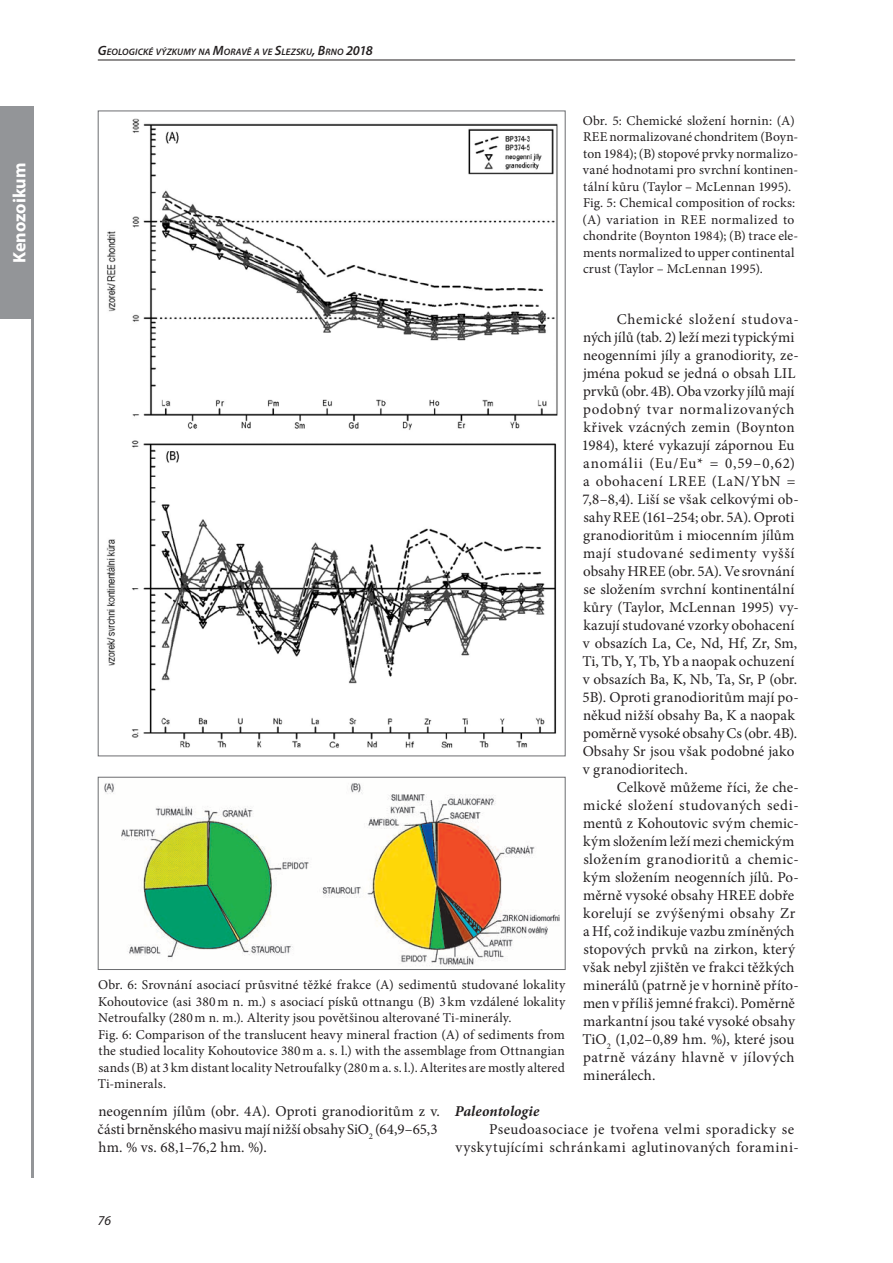
<style>
.page{position:relative;width:893px;height:1263px;background:#fff}
.page>*{position:absolute;margin:0;border:0;box-sizing:border-box;transform-origin:0 0}
.t1{font:700 18px "Myriad Pro";color:#fff}
.t2{font:15px/18px "Minion Pro";letter-spacing:.01em;color:#231f20}
.t3{font:15px/18px "Minion Pro";letter-spacing:.035em;color:#231f20;text-align:right}
.t4{font:italic 700 15px "Minion Pro";letter-spacing:.005em;color:#231f20}
.t5{font:13.5px/16.5px "Minion Pro";letter-spacing:.01em;color:#231f20}
.t6{font:italic 13.5px "Myriad Pro";color:#231f20}
.t7{font:italic 600 9.45px "Myriad Pro";letter-spacing:.01em;color:#231f20}
.s1{font-size:13.5px}
</style>
<div class="page">
<hr style="left:31px;top:106px;width:3px;height:1072px;background:#939598">
<hr style="left:98px;top:60px;width:697px;height:1px;background:#231f20">
<img style="left:106px;top:118px;width:452px;height:630px">
<img style="left:104px;top:783px;width:456px;height:184px">
<div style="left:98px;top:777px;width:468px;height:193px;border:1px solid #6c6d70"></div>
<div style="left:0;top:106px;width:34px;height:213px;background:#939598"></div>
<p class="t1" style="left:8px;top:263px;width:102px;rotate:-90deg">Kenozoikum</p>
<p class="t7" style="left:98px;top:46px;width:277px"><span class="s1">G</span>EOLOGICKÉ VÝZKUMY NA <span class="s1">M</span>ORAVĚ A VE <span class="s1">S</span>LEZSKU<span class="s1">, B</span>RNO <span class="s1">2018</span></p>
<p class="t5" style="left:98px;top:977px;width:469px">Obr. 6: Srovnání asociací průsvitné těžké frakce (A) sedimentů studované lokality Kohoutovice (asi 380m n. m.) s asociací písků ottnangu (B) 3 km vzdálené lokality Netroufalky (280m n. m.). Alterity jsou povětšinou alterované Ti-minerály.<br>Fig. 6: Comparison of the translucent heavy mineral fraction (A) of sediments from the studied locality Kohoutovice 380m a. s. l.) with the assemblage from Ottnangian sands (B) at 3km distant locality Netroufalky (280m a. s. l.). Alterites are mostly altered Ti-minerals.</p>
<p class="t5" style="left:583px;top:112px;width:217px">Obr. 5: Chemické složení hornin: (A)<br>REE normalizované chondritem (Boyn&shy;ton 1984); (B) stopové prvky normalizo&shy;vané hodnotami pro svrchní kontinen&shy;tální kůru (Taylor – McLennan 1995).<br>Fig. 5: Chemical composition of rocks: (A) variation in REE normalized to chondrite (Boynton 1984); (B) trace ele&shy;ments normalized to upper continental crust (Taylor – McLennan 1995).</p>
<p class="t2" style="left:582px;top:310px;width:219px;text-indent:35px">Chemické složení studova&shy;ných jílů (tab. 2) leží mezi typickými neogenními jíly a granodiority, ze&shy;jména pokud se jedná o obsah LIL prvků (obr. 4B). Oba vzorky jílů mají podobný tvar normalizovaných křivek vzácných zemin (Boynton<br>1984), které vykazují zápornou Eu anomálii (Eu/Eu* = 0,59–0,62) a obohacení LREE (LaN/YbN =<br>7,8–8,4). Liší se však celkovými ob&shy;sahy REE (161–254; obr. 5A). Oproti granodioritům i miocenním jílům mají studované sedimenty vyšší obsahy HREE (obr. 5A). Ve srovnání se složením svrchní kontinentální kůry (Taylor, McLennan 1995) vy&shy;kazují studované vzorky obohacení v obsazích La, Ce, Nd, Hf, Zr, Sm,<br>Ti, Tb, Y, Tb, Yb a naopak ochuzení v obsazích Ba, K, Nb, Ta, Sr, P (obr.<br>5B). Oproti granodioritům mají po&shy;někud nižší obsahy Ba, K a naopak poměrně vysoké obsahy Cs (obr. 4B).<br>Obsahy Sr jsou však podobné jako v granodioritech.</p>
<p class="t2" style="left:582px;top:778px;width:218px;text-indent:34px">Celkově můžeme říci, že che&shy;mické složení studovaných sedi&shy;mentů z Kohoutovic svým chemic&shy;kým složením leží mezi chemickým složením granodioritů a chemic&shy;kým složením neogenních jílů. Po&shy;měrně vysoké obsahy HREE dobře korelují se zvýšenými obsahy Zr a Hf, což indikuje vazbu zmíněných stopových prvků na zirkon, který však nebyl zjištěn ve frakci těžkých minerálů (patrně je v hornině příto&shy;men v příliš jemné frakci). Poměrně markantní jsou také vysoké obsahy<br>TiO<sub>2</sub> (1,02–0,89 hm. %), které jsou patrně vázány hlavně v jílových minerálech.</p>
<p class="t2" style="left:98px;top:1102px;width:344px">neogenním jílům (obr. 4A). Oproti granodioritům z v. části brněnského masivu mají nižší obsahy SiO<sub>2</sub> (64,9–65,3 hm. % vs. 68,1–76,2 hm. %).</p>
<p class="t4" style="left:455px;top:1101px;width:86px">Paleontologie</p>
<p class="t3" style="left:455px;top:1120px;width:345px">Pseudoasociace je tvořena velmi sporadicky se vyskytujícími schránkami aglutinovaných foramini-</p>
<p class="t6" style="left:98px;top:1212px;width:15px">76</p>
</div>
